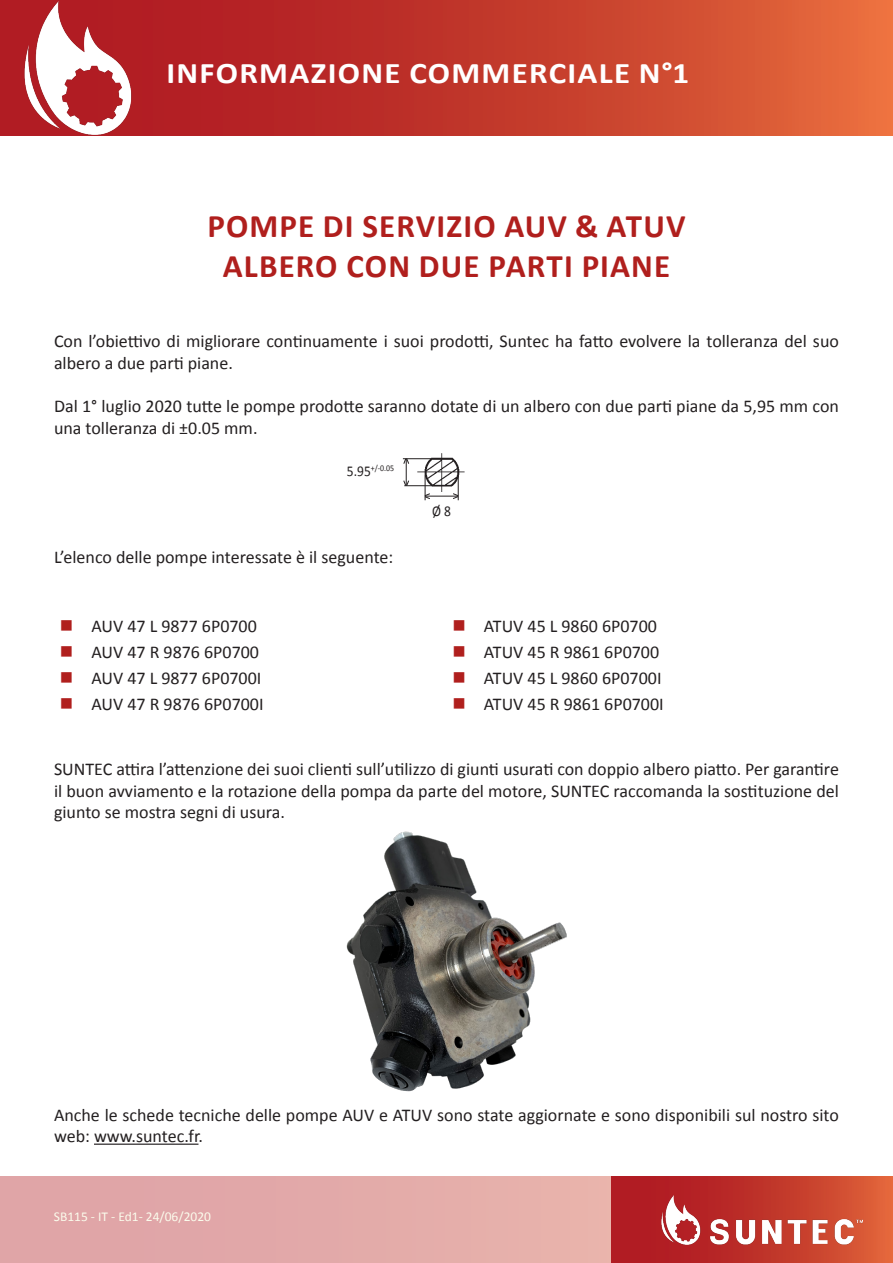
<style>
.page{position:relative;width:893px;height:1263px;background:#fff}
.page>*{position:absolute;margin:0;border:0;box-sizing:border-box;transform-origin:0 0}
.t1{font:700 33px/39.6px "Calibri";letter-spacing:.035em;color:#b01f1d;text-align:center}
.t2{font:700 30px "Calibri";letter-spacing:.04em;color:#fff;scale:1.1 1}
.t3{font:18px/21.6px "Calibri";color:#231f20}
.t4{font:15px "Calibri";color:#231f20;scale:.9 1}
.t5{font:13.5px "Calibri";color:#fbfcec}
.t6{font:8.7px "Calibri";color:#231f20;scale:.9 1}
.s1{font-size:15px}
.s2{color:#b01f1d}
</style>
<div class="page">
<div style="left:0;top:1177px;width:893px;height:86px;background:#e2a9a9"></div>
<svg style="left:0;top:0;width:893px;height:135px;background:#c63d2d"></svg>
<div style="left:611px;top:1177px;width:282px;height:86px;background:linear-gradient(to right,#a70e1e,#db5c37)"></div>
<img style="left:656px;top:1195px;width:206px;height:51px">
<img style="left:13px;top:0;width:126px;height:135px">
<hr style="left:94px;top:1143px;width:104px;height:2px;background:#231f20">
<img style="left:346px;top:831px;width:221px;height:261px">
<hr style="left:425px;top:496px;width:33px;height:1px;background:#231f20">
<svg style="left:403px;top:458px;width:29px;height:42px"></svg>
<svg style="left:452px;top:491px;width:7px;height:9px"></svg>
<img style="left:414px;top:453px;width:51px;height:38px">
<h2 class="t2" style="left:166px;top:54px;width:477px">INFORMAZIONE COMMERCIALE N°1</h2>
<h1 class="t1" style="left:207px;top:206px;width:480px">POMPE DI SERVIZIO AUV &amp; ATUV<br>ALBERO CON DUE PARTI PIANE</h1>
<p class="t3" style="left:54px;top:331px;width:786px">Con l’obiettivo di migliorare continuamente i suoi prodotti, Suntec ha fatto evolvere la tolleranza del suo albero a due parti piane.</p>
<p class="t3" style="left:54px;top:395px;width:786px">Dal 1° luglio 2020 tutte le pompe prodotte saranno dotate di un albero con due parti piane da 5,95 mm con una tolleranza di ±0.05 mm.</p>
<p class="t6" style="left:347px;top:463px;width:54px"><span class="s1">5.95</span>+/-0.05</p>
<p class="t3" style="left:54px;top:547px;width:341px">L’elenco delle pompe interessate è il seguente:</p>
<p class="t4" style="left:432px;top:502px;width:22px">Ø 8</p>
<p class="t3" style="left:60px;top:616px;width:198px"><span class="s2">■</span> AUV 47 L 9877 6P0700</p>
<p class="t3" style="left:452px;top:616px;width:206px"><span class="s2">■</span> ATUV 45 L 9860 6P0700</p>
<p class="t3" style="left:60px;top:642px;width:201px"><span class="s2">■</span> AUV 47 R 9876 6P0700</p>
<p class="t3" style="left:452px;top:642px;width:208px"><span class="s2">■</span> ATUV 45 R 9861 6P0700</p>
<p class="t3" style="left:60px;top:667px;width:203px"><span class="s2">■</span> AUV 47 L 9877 6P0700I</p>
<p class="t3" style="left:452px;top:667px;width:211px"><span class="s2">■</span> ATUV 45 L 9860 6P0700I</p>
<p class="t3" style="left:60px;top:693px;width:205px"><span class="s2">■</span> AUV 47 R 9876 6P0700I</p>
<p class="t3" style="left:452px;top:693px;width:213px"><span class="s2">■</span> ATUV 45 R 9861 6P0700I</p>
<p class="t3" style="left:54px;top:758px;width:786px;text-align:justify">SUNTEC attira l’attenzione dei suoi clienti sull’utilizzo di giunti usurati con doppio albero piatto. Per garantire il buon avviamento e la rotazione della pompa da parte del motore, SUNTEC raccomanda la sostituzione del giunto se mostra segni di usura.</p>
<p class="t3" style="left:54px;top:1104px;width:786px">Anche le schede tecniche delle pompe AUV e ATUV sono state aggiornate e sono disponibili sul nostro sito web: www.suntec.fr.</p>
<p class="t5" style="left:54px;top:1207px;width:159px">SB115 - IT - Ed1- 24/06/2020</p>
</div>
